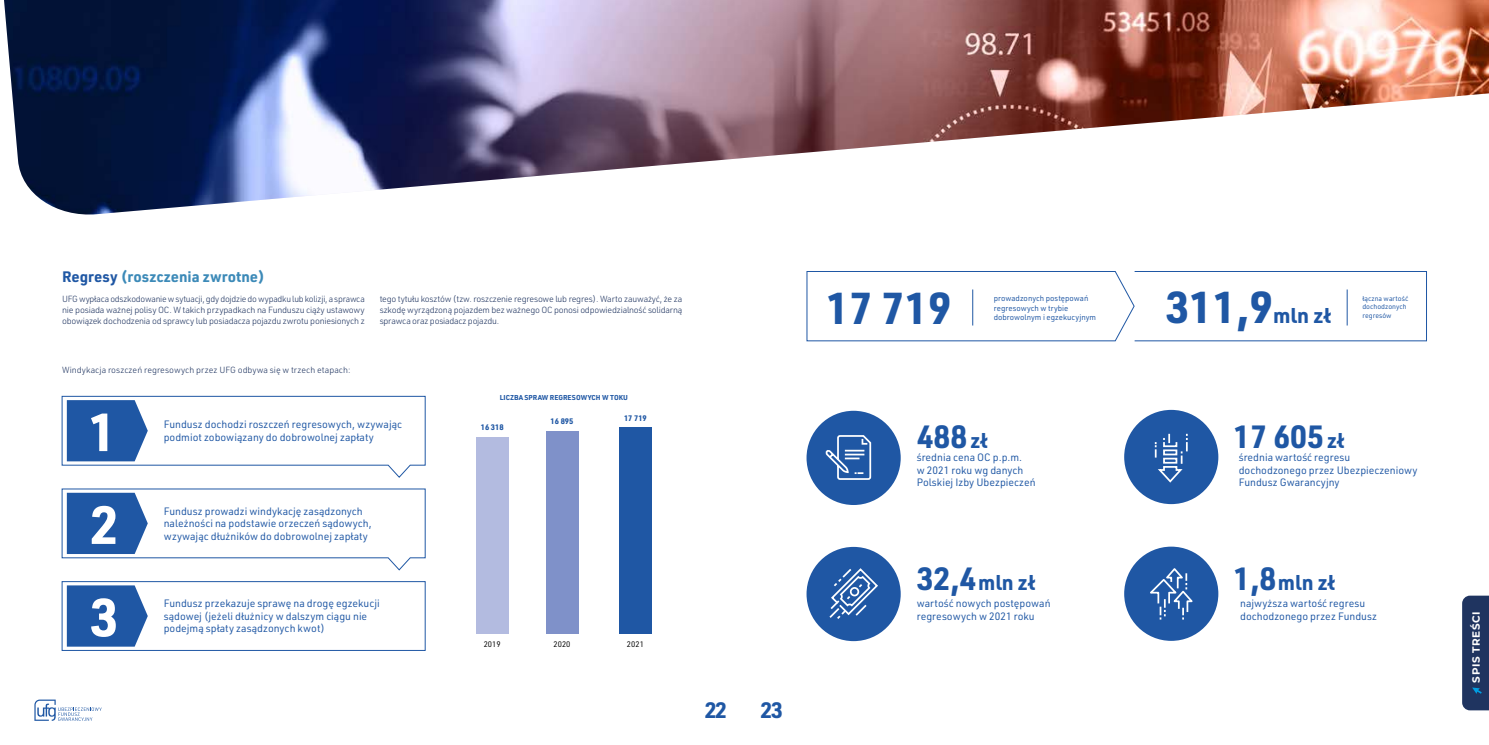
<style>
.page{position:relative;width:1489px;height:745px;background:#fff}
.page>*{position:absolute;margin:0;border:0;box-sizing:border-box;transform-origin:0 0}
.t1{font:700 52.5px/92.6px "URWDIN";color:#fff;text-align:justify}
.t2{font:700 43.75px "URWDIN";color:#1f57a4}
.t3{font:700 31.5px "URWDIN";color:#1f57a4}
.t4{font:700 21.88px "URWDIN";color:#1f57a4}
.t5{font:700 21px "URWDIN";color:#1f57a4}
.t6{font:700 14.88px "URWDIN";color:#3c8ab8}
.t7{font:10.5px/12.6px "URWDIN";color:#1f57a4}
.t8{font:700 10.5px "Montserrat";letter-spacing:.05em;color:#fff}
.t9{font:300 8.75px/11.4px "URWDIN";letter-spacing:-.02em;color:#1f3460;text-align:justify}
.t10{font:300 8.75px "URWDIN";color:#1f3460}
.t11{font:7.88px/9.5px "URWDIN";color:#1f57a4}
.t12{font:700 7.88px "URWDIN";color:#1f57a4}
.t13{font:7.88px "URWDIN";color:#000}
.t14{font:7px/8.4px "URWDIN";color:#1f57a4}
.t15{font:700 7px "URWDIN";letter-spacing:.005em;color:#1f57a4}
.s1{color:#1f57a4}
.s2{font-size:21px}
.s3{font-size:31.5px}
</style>
<div class="page">
<div style="left:806px;top:410px;width:94px;height:94px;background:#1f57a4;border-radius:50%"></div>
<div style="left:806px;top:546px;width:94px;height:94px;background:#1f57a4;border-radius:50%"></div>
<div style="left:1124px;top:409px;width:94px;height:95px;background:#1f57a4;border-radius:50%"></div>
<div style="left:1124px;top:546px;width:94px;height:94px;background:#1f57a4;border-radius:50%"></div>
<svg style="left:806px;top:271px;width:328px;height:70px"></svg>
<div style="left:1134px;top:271px;width:292px;height:70px;border:1px solid #1f57a4"></div>
<hr style="left:972px;top:289px;width:1px;height:36px;background:#1f57a4">
<hr style="left:1346px;top:289px;width:1px;height:36px;background:#1f57a4">
<svg style="left:825px;top:435px;width:47px;height:45px"></svg>
<svg style="left:1154px;top:433px;width:34px;height:50px"></svg>
<svg style="left:1150px;top:568px;width:43px;height:52px"></svg>
<div style="left:62px;top:580px;width:363px;height:70px;border:1px solid #1f57a4"></div>
<svg style="left:67px;top:585px;width:81px;height:61px;background:#3265ac"></svg>
<svg style="left:61px;top:395px;width:365px;height:83px"></svg>
<svg style="left:61px;top:488px;width:365px;height:82px"></svg>
<svg style="left:829px;top:568px;width:49px;height:51px"></svg>
<div style="left:476px;top:437px;width:32px;height:196px;background:#b3bbe0"></div>
<div style="left:545px;top:431px;width:33px;height:202px;background:#7f91c9"></div>
<div style="left:619px;top:427px;width:33px;height:206px;background:#1f57a4"></div>
<img style="left:4px;top:0;width:1484px;height:215px">
<div style="left:1462px;top:595px;width:26px;height:115px;background:#1f3460"></div>
<svg style="left:34px;top:699px;width:68px;height:21px"></svg>
<h3 class="t6" style="left:62px;top:266px;width:204px"><span class="s1">Regresy</span> (roszczenia zwrotne)</h3>
<p class="t9" style="left:62px;top:292px;width:304px">UFG wypłaca odszkodowanie w sytuacji, gdy dojdzie do wypadku lub kolizji, a sprawca nie posiada ważnej polisy OC. W takich przypadkach na Funduszu ciąży ustawowy obowiązek dochodzenia od sprawcy lub posiadacza pojazdu zwrotu poniesionych z</p>
<p class="t9" style="left:379px;top:292px;width:304px">tego tytułu kosztów (tzw. roszczenie regresowe lub regres). Warto zauważyć, że za szkodę wyrządzoną pojazdem bez ważnego OC ponosi odpowiedzialność solidarną sprawca oraz posiadacz pojazdu.</p>
<p class="t10" style="left:62px;top:363px;width:290px">Windykacja roszczeń regresowych przez UFG odbywa się w trzech etapach:</p>
<h1 class="t1" style="left:88px;top:383px;width:32px">1<br>2<br>3</h1>
<p class="t7" style="left:164px;top:417px;width:240px">Fundusz dochodzi roszczeń regresowych, wzywając podmiot zobowiązany do dobrowolnej zapłaty</p>
<p class="t7" style="left:164px;top:504px;width:209px">Fundusz prowadzi windykację zasądzonych należności na podstawie orzeczeń sądowych, wzywając dłużników do dobrowolnej zapłaty</p>
<p class="t7" style="left:164px;top:596px;width:217px">Fundusz przekazuje sprawę na drogę egzekucji sądowej (jeżeli dłużnicy w dalszym ciągu nie podejmą spłaty zasądzonych kwot)</p>
<p class="t15" style="left:499px;top:392px;width:130px">LICZBA SPRAW REGRESOWYCH W TOKU</p>
<p class="t12" style="left:481px;top:421px;width:24px">16 318</p>
<p class="t12" style="left:550px;top:416px;width:24px">16 895</p>
<p class="t12" style="left:624px;top:412px;width:24px">17 719</p>
<p class="t13" style="left:483px;top:638px;width:19px">2019</p>
<p class="t13" style="left:553px;top:638px;width:19px">2020</p>
<p class="t13" style="left:627px;top:638px;width:19px">2021</p>
<h3 class="t4" style="left:704px;top:694px;width:24px">22</h3>
<h3 class="t4" style="left:760px;top:694px;width:24px">23</h3>
<h2 class="t2" style="left:1165px;top:277px;width:167px">311,9<span class="s2">mln zł</span></h2>
<h2 class="t2" style="left:826px;top:278px;width:127px">17 719</h2>
<p class="t11" style="left:993px;top:293px;width:104px">prowadzonych postępowań regresowych w trybie dobrowolnym i egzekucyjnym</p>
<p class="t14" style="left:1362px;top:294px;width:47px">łączna wartość dochodzonych</p>
<p class="t14" style="left:1362px;top:310px;width:31px">regresów</p>
<h3 class="t3" style="left:916px;top:414px;width:72px">488<span class="s2">zł</span></h3>
<h3 class="t3" style="left:1233px;top:414px;width:112px">17 605<span class="s2">zł</span></h3>
<p class="t7" style="left:916px;top:450px;width:120px">średnia cena OC p.p.m.<br>w 2021 roku wg danych<br>Polskiej Izby Ubezpieczeń</p>
<p class="t7" style="left:1238px;top:450px;width:180px">średnia wartość regresu dochodzonego przez Ubezpieczeniowy<br>Fundusz Gwarancyjny</p>
<h3 class="t5" style="left:916px;top:567px;width:120px"><span class="s3">32,4</span>mln zł</h3>
<h3 class="t5" style="left:1233px;top:567px;width:103px"><span class="s3">1,8</span>mln zł</h3>
<p class="t7" style="left:916px;top:596px;width:135px">wartość nowych postępowań regresowych w 2021 roku</p>
<p class="t7" style="left:1239px;top:596px;width:138px">najwyższa wartość regresu dochodzonego przez Fundusz</p>
<p class="t8" style="left:1468px;top:682px;width:72px;rotate:-90deg">SPIS TREŚCI</p>
</div>
